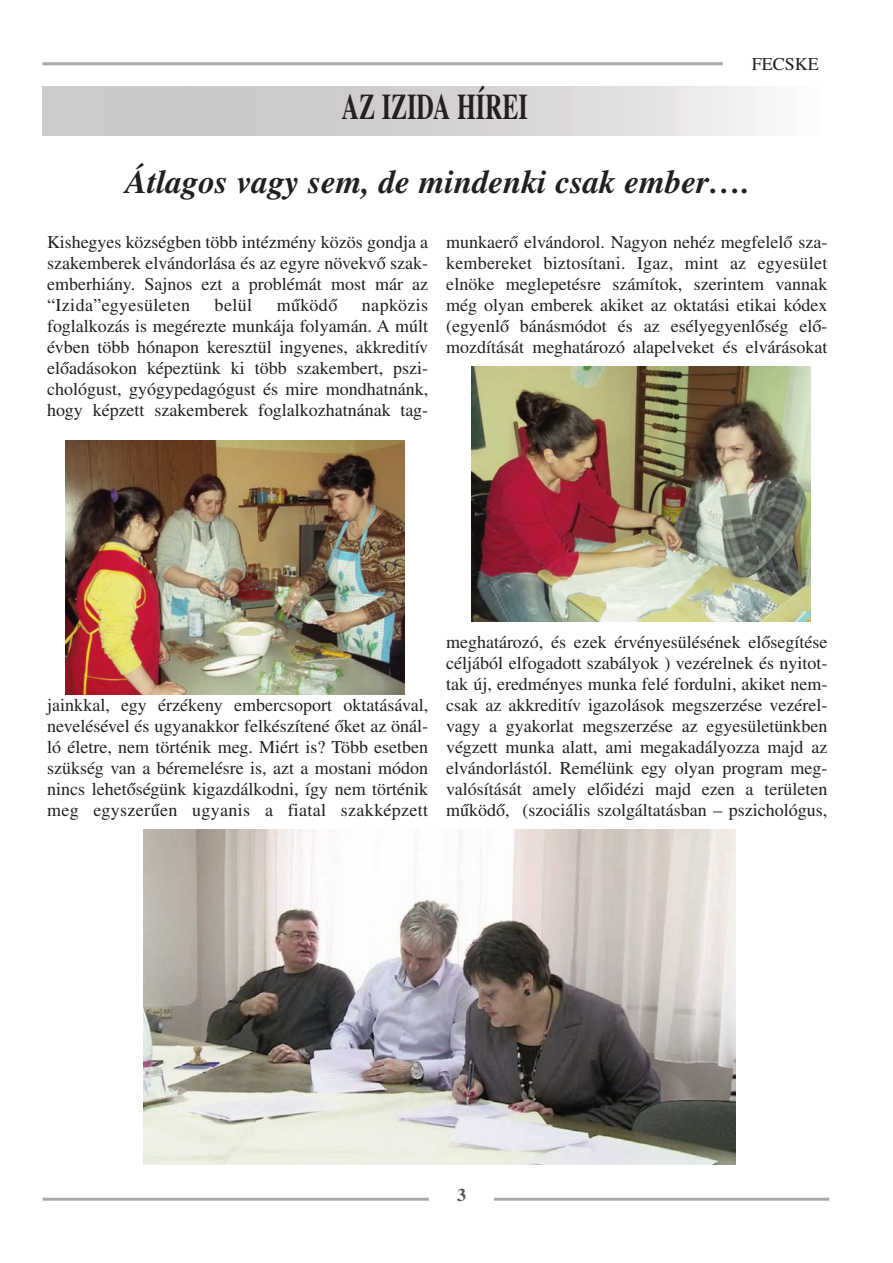
<style>
.page{position:relative;width:893px;height:1263px;background:#fff}
.page>*{position:absolute;margin:0;border:0;box-sizing:border-box;transform-origin:0 0}
.t1{font:700 36px "Times CE";color:#231f20;scale:.67 1}
.t2{font:italic 700 33px "Times CE";color:#231f20}
.t3{font:18px/21px "Times CE";color:#231f20;text-align:justify}
.t4{font:700 18px "Times CE";color:#57585a}
</style>
<div class="page">
<hr style="left:43px;top:1198px;width:786px;height:3px;background:#a8a9ad">
<div style="left:429px;top:1184px;width:65px;height:25px;background:#fff"></div>
<hr style="left:43px;top:62px;width:680px;height:3px;background:#a8a9ad">
<img style="left:66px;top:441px;width:339px;height:254px">
<img style="left:472px;top:367px;width:339px;height:254px">
<img style="left:143px;top:830px;width:592px;height:334px">
<h1 class="t1" style="left:342px;top:95px;width:279px">AZ IZIDA HÍREI</h1>
<p class="t3" style="left:752px;top:56px;width:69px">FECSKE</p>
<h2 class="t2" style="left:125px;top:170px;width:627px">Átlagos vagy sem, de mindenki csak ember….</h2>
<p class="t3" style="left:47px;top:234px;width:383px">Kishegyes községben több intézmény közös gondja a szakemberek elvándorlása és az egyre növekvő szak&shy;emberhiány. Sajnos ezt a problémát most már az “Izida”egyesületen</p>
<p class="t3" style="left:47px;top:297px;width:383px;text-indent:315px">napközis foglalkozás is megérezte munkája folyamán. A múlt évben több hónapon keresztül ingyenes, akkreditív előadásokon képeztünk ki több szakembert, pszi&shy;chológust, gyógypedagógust és mire mondhatnánk, hogy képzett szakemberek foglalkozhatnának tag-</p>
<p class="t3" style="left:215px;top:297px;width:39px">belül</p>
<p class="t3" style="left:277px;top:297px;width:62px">működő</p>
<p class="t3" style="left:446px;top:234px;width:383px">munkaerő elvándorol. Nagyon nehéz megfelelő sza&shy;kembereket biztosítani. Igaz, mint az egyesület elnöke meglepetésre számítok, szerintem vannak még olyan emberek akiket az oktatási etikai kódex (egyenlő bánásmódot és az esélyegyenlőség elő&shy;mozdítását meghatározó alapelveket és elvárásokat</p>
<p class="t3" style="left:47px;top:696px;width:383px">jainkkal, egy érzékeny embercsoport oktatásával, nevelésével és ugyanakkor felkészítené őket az önál&shy;ló életre, nem történik meg. Miért is? Több esetben szükség van a béremelésre is, azt a mostani módon nincs lehetőségünk kigazdálkodni, így nem történik meg egyszerűen ugyanis a fiatal szakképzett</p>
<p class="t3" style="left:446px;top:633px;width:383px">meghatározó, és ezek érvényesülésének elősegítése céljából elfogadott szabályok ) vezérelnek és nyitot&shy;tak új, eredményes munka felé fordulni, akiket nem&shy;csak az akkreditív igazolások megszerzése vezérel&shy;vagy a gyakorlat megszerzése az egyesületünkben végzett munka alatt, ami megakadályozza majd az elvándorlástól. Remélünk egy olyan program meg&shy;valósítását amely előidézi majd ezen a területen működő, (szociális szolgáltatásban – pszichológus,</p>
<p class="t4" style="left:457px;top:1189px;width:10px">3</p>
</div>
